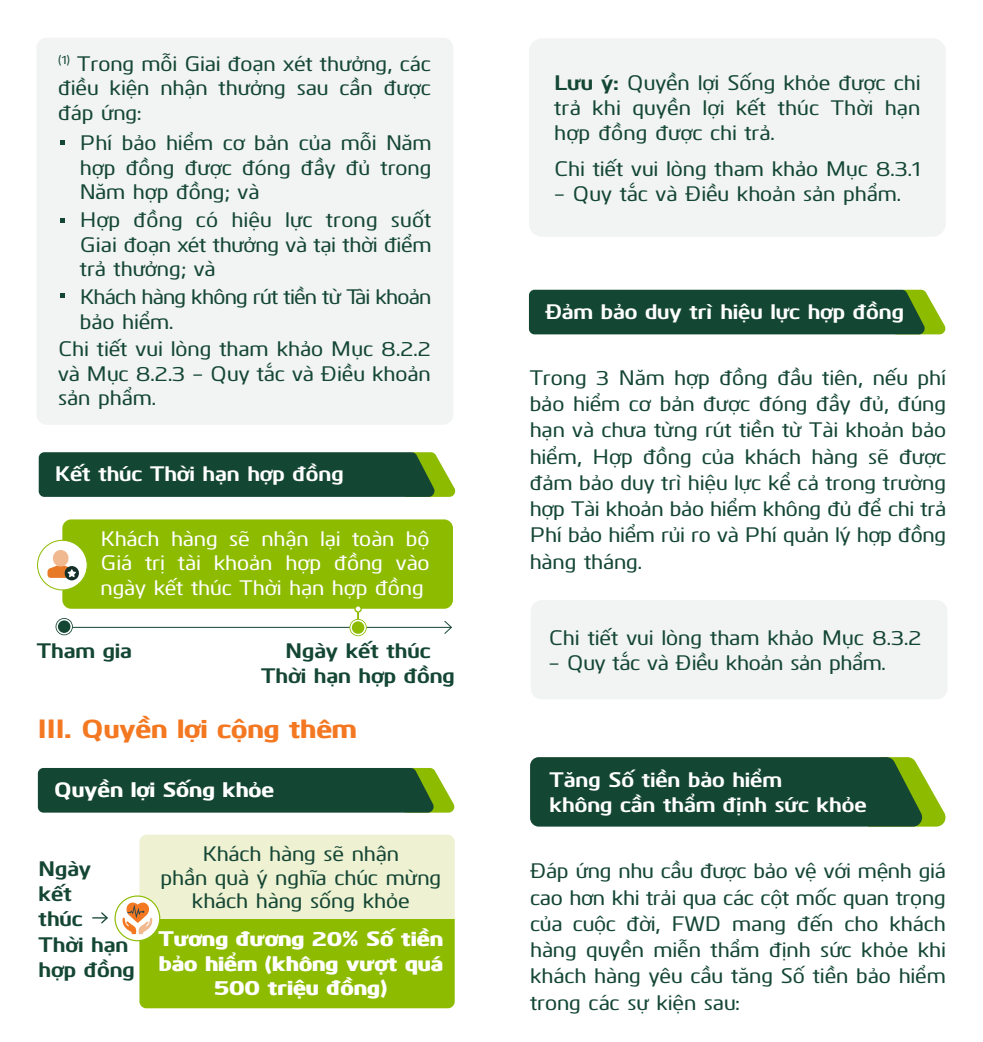
<style>
.page{position:relative;width:983px;height:1042px;background:#fff}
.page>*{position:absolute;margin:0;border:0;box-sizing:border-box;transform-origin:0 0}
.t1{font:800 26.25px "Kuro";color:#f37821}
.t2{font:500 21px/26.2px "Kuro";color:#144634;text-align:justify}
.t3{font:700 21px/25.2px "Kuro";color:#fff}
.t4{font:500 21px/24.5px "Kuro";color:#fff;text-align:justify}
.t5{font:700 21px/25.2px "Kuro";color:#144634}
.t6{font:800 21px/24.5px "Kuro";color:#fff;text-align:center}
.t7{font:500 21px/24.5px "Kuro";letter-spacing:-.03em;color:#144634}
.t8{font:800 21px "Kuro";color:#fff}
.s1{font-weight:700}
</style>
<div class="page">
<svg style="left:529px;top:290px;width:417px;height:44px;background:#1f4f36"></svg>
<div style="left:530px;top:600px;width:417px;height:99px;background:#f1f4f3;border-radius:11px"></div>
<svg style="left:38px;top:768px;width:417px;height:44px;background:#1f5036"></svg>
<svg style="left:114px;top:895px;width:46px;height:46px"></svg>
<svg style="left:122px;top:834px;width:332px;height:174px;background:#c0d66e"></svg>
<svg style="left:93px;top:912px;width:15px;height:12px"></svg>
<svg style="left:39px;top:452px;width:417px;height:45px;background:#215137"></svg>
<div style="left:36px;top:38px;width:417px;height:387px;background:#f1f4f3;border-radius:10px"></div>
<svg style="left:60px;top:140px;width:5px;height:5px"></svg>
<svg style="left:60px;top:218px;width:5px;height:5px"></svg>
<svg style="left:60px;top:293px;width:5px;height:5px"></svg>
<div style="left:62px;top:519px;width:391px;height:90px;background:#8dbb00;border-radius:9px"></div>
<hr style="left:64px;top:627px;width:387px;height:1px;background:#144634">
<svg style="left:443px;top:620px;width:9px;height:14px"></svg>
<svg style="left:349px;top:606px;width:17px;height:30px"></svg>
<div style="left:37px;top:540px;width:51px;height:50px;background:#fff;border:1px solid #8dbb00;border-radius:50%"></div>
<div style="left:53px;top:550px;width:15px;height:16px;background:#f0b98f;border-radius:8px"></div>
<svg style="left:47px;top:566px;width:32px;height:14px"></svg>
<svg style="left:56px;top:618px;width:17px;height:17px"></svg>
<svg style="left:530px;top:757px;width:416px;height:69px;background:#235338"></svg>
<div style="left:529px;top:38px;width:416px;height:199px;background:#f1f4f3;border-radius:13px"></div>
<p class="t2" style="left:58px;top:50px;width:374px;line-height:24.5px"><sup>(1)</sup> Trong mỗi Giai đoạn xét thưởng, các điều kiện nhận thưởng sau cần được đáp ứng:</p>
<p class="t2" style="left:80px;top:129px;width:353px;line-height:24.5px">Phí bảo hiểm cơ bản của mỗi Năm hợp đồng được đóng đầy đủ trong Năm hợp đồng; và</p>
<p class="t2" style="left:80px;top:206px;width:353px;line-height:24.5px">Hợp đồng có hiệu lực trong suốt Giai đoạn xét thưởng và tại thời điểm trả thưởng; và</p>
<p class="t7" style="left:80px;top:283px;width:353px">Khách hàng không rút tiền từ Tài khoản bảo hiểm.</p>
<p class="t2" style="left:58px;top:335px;width:374px;line-height:24.5px">Chi tiết vui lòng tham khảo Mục 8.2.2 và Mục 8.2.3 - Quy tắc và Điều khoản sản phẩm.</p>
<p class="t3" style="left:55px;top:460px;width:290px">Kết thúc Thời hạn hợp đồng</p>
<p class="t4" style="left:100px;top:525px;width:330px">Khách hàng sẽ nhận lại toàn bộ Giá trị tài khoản hợp đồng vào ngày kết thúc Thời hạn hợp đồng</p>
<p class="t5" style="left:37px;top:637px;width:96px">Tham gia</p>
<p class="t5" style="left:261px;top:637px;width:195px;text-align:center">Ngày kết thúc<br>Thời hạn hợp đồng</p>
<p class="t1" style="left:38px;top:709px;width:320px">III. Quyền lợi cộng thêm</p>
<p class="t8" style="left:54px;top:774px;width:222px">Quyền lợi Sống khỏe</p>
<p class="t5" style="left:39px;top:854px;width:98px">Ngày<br>kết<br>thúc<br>Thời hạn hợp đồng</p>
<p class="t2" style="left:160px;top:840px;width:282px;line-height:23.6px;text-align:center">Khách hàng sẽ nhận<br>phần quà ý nghĩa chúc mừng khách hàng sống khỏe</p>
<p class="t6" style="left:158px;top:925px;width:286px">Tương đương 20% Số tiền bảo hiểm (không vượt quá<br>500 triệu đồng)</p>
<p class="t2" style="left:554px;top:69px;width:367px;line-height:25.2px"><span class="s1">Lưu ý:</span> Quyền lợi Sống khỏe được chi trả khi quyền lợi kết thúc Thời hạn hợp đồng được chi trả.</p>
<p class="t2" style="left:554px;top:154px;width:367px">Chi tiết vui lòng tham khảo Mục 8.3.1</p>
<p class="t2" style="left:554px;top:179px;width:348px">- Quy tắc và Điều khoản sản phẩm.</p>
<p class="t3" style="left:544px;top:297px;width:360px">Đảm bảo duy trì hiệu lực hợp đồng</p>
<p class="t2" style="left:529px;top:363px;width:418px">Trong 3 Năm hợp đồng đầu tiên, nếu phí bảo hiểm cơ bản được đóng đầy đủ, đúng hạn và chưa từng rút tiền từ Tài khoản bảo hiểm, Hợp đồng của khách hàng sẽ được đảm bảo duy trì hiệu lực kể cả trong trường hợp Tài khoản bảo hiểm không đủ để chi trả Phí bảo hiểm rủi ro và Phí quản lý hợp đồng hàng tháng.</p>
<p class="t2" style="left:549px;top:623px;width:374px">Chi tiết vui lòng tham khảo Mục 8.3.2</p>
<p class="t2" style="left:549px;top:648px;width:338px">- Quy tắc và Điều khoản sản phẩm.</p>
<p class="t3" style="left:549px;top:765px;width:318px">Tăng Số tiền bảo hiểm<br>không cần thẩm định sức khỏe</p>
<p class="t2" style="left:530px;top:856px;width:417px">Đáp ứng nhu cầu được bảo vệ với mệnh giá cao hơn khi trải qua các cột mốc quan trọng của cuộc đời, FWD mang đến cho khách hàng quyền miễn thẩm định sức khỏe khi khách hàng yêu cầu tăng Số tiền bảo hiểm trong các sự kiện sau:</p>
</div>
